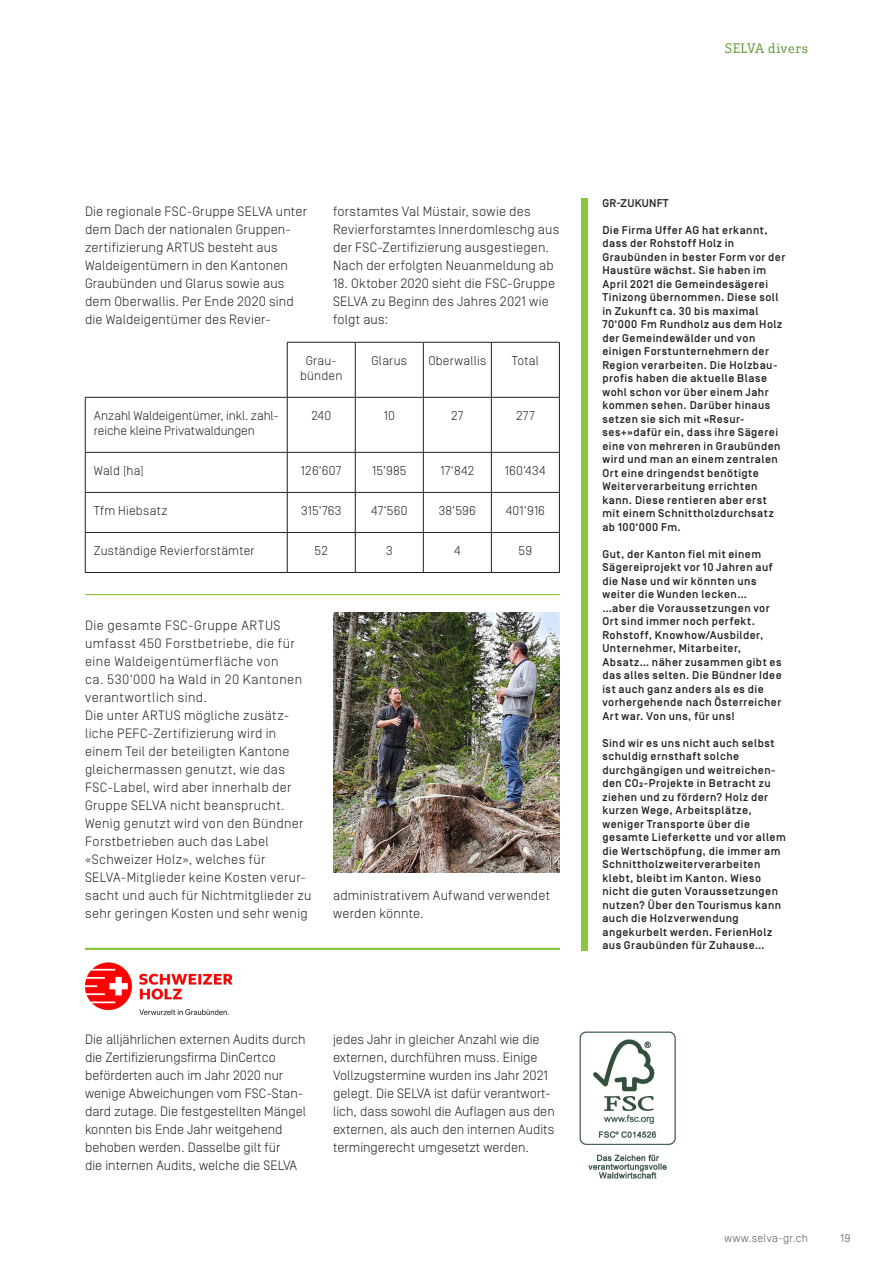
<style>
.page{position:relative;width:893px;height:1263px;background:#fff}
.page>*{position:absolute;margin:0;border:0;box-sizing:border-box;transform-origin:0 0}
.t1{font:300 13.5px/18px "Simplon Norm";letter-spacing:.015em;color:#231f20}
.t2{font:13.5px "Solitas Slab Nor Boo";letter-spacing:.035em;color:#679b40}
.t3{font:300 12.75px/15px "Simplon Norm";letter-spacing:.015em;color:#231f20;text-align:center}
.t4{font:300 12.75px/15px "Simplon Norm";letter-spacing:-.005em;color:#231f20}
.t5{font:500 11.25px/13.5px "Simplon Norm";letter-spacing:.04em;color:#231f20}
.t6{font:300 11.25px "Simplon Norm";letter-spacing:.025em;color:#57585a}
.t7{font:500 11.25px "Simplon Norm";letter-spacing:.02em;color:#231f20}
</style>
<div class="page">
<hr style="left:287px;top:342px;width:68px;height:1px;background:#231f20">
<hr style="left:287px;top:342px;width:1px;height:55px;background:#231f20">
<hr style="left:355px;top:342px;width:68px;height:1px;background:#231f20">
<hr style="left:355px;top:342px;width:1px;height:55px;background:#231f20">
<hr style="left:423px;top:342px;width:68px;height:1px;background:#231f20">
<hr style="left:423px;top:342px;width:1px;height:55px;background:#231f20">
<hr style="left:491px;top:342px;width:69px;height:1px;background:#231f20">
<hr style="left:491px;top:342px;width:1px;height:55px;background:#231f20">
<hr style="left:559px;top:342px;width:1px;height:55px;background:#231f20">
<hr style="left:85px;top:397px;width:202px;height:1px;background:#231f20">
<hr style="left:85px;top:397px;width:1px;height:55px;background:#231f20">
<hr style="left:287px;top:397px;width:68px;height:1px;background:#231f20">
<hr style="left:287px;top:397px;width:1px;height:55px;background:#231f20">
<hr style="left:355px;top:397px;width:68px;height:1px;background:#231f20">
<hr style="left:355px;top:397px;width:1px;height:55px;background:#231f20">
<hr style="left:423px;top:397px;width:68px;height:1px;background:#231f20">
<hr style="left:423px;top:397px;width:1px;height:55px;background:#231f20">
<hr style="left:491px;top:397px;width:69px;height:1px;background:#231f20">
<hr style="left:491px;top:397px;width:1px;height:55px;background:#231f20">
<hr style="left:559px;top:397px;width:1px;height:55px;background:#231f20">
<hr style="left:85px;top:452px;width:202px;height:1px;background:#231f20">
<hr style="left:85px;top:453px;width:1px;height:39px;background:#231f20">
<hr style="left:287px;top:452px;width:68px;height:1px;background:#231f20">
<hr style="left:287px;top:453px;width:1px;height:39px;background:#231f20">
<hr style="left:355px;top:452px;width:68px;height:1px;background:#231f20">
<hr style="left:355px;top:453px;width:1px;height:39px;background:#231f20">
<hr style="left:423px;top:452px;width:68px;height:1px;background:#231f20">
<hr style="left:423px;top:453px;width:1px;height:39px;background:#231f20">
<hr style="left:491px;top:452px;width:69px;height:1px;background:#231f20">
<hr style="left:491px;top:453px;width:1px;height:39px;background:#231f20">
<hr style="left:559px;top:453px;width:1px;height:39px;background:#231f20">
<hr style="left:85px;top:492px;width:202px;height:1px;background:#231f20">
<hr style="left:85px;top:493px;width:1px;height:39px;background:#231f20">
<hr style="left:287px;top:492px;width:68px;height:1px;background:#231f20">
<hr style="left:287px;top:493px;width:1px;height:39px;background:#231f20">
<hr style="left:355px;top:492px;width:68px;height:1px;background:#231f20">
<hr style="left:355px;top:493px;width:1px;height:39px;background:#231f20">
<hr style="left:423px;top:492px;width:68px;height:1px;background:#231f20">
<hr style="left:423px;top:493px;width:1px;height:39px;background:#231f20">
<hr style="left:491px;top:492px;width:69px;height:1px;background:#231f20">
<hr style="left:491px;top:493px;width:1px;height:39px;background:#231f20">
<hr style="left:559px;top:493px;width:1px;height:39px;background:#231f20">
<hr style="left:85px;top:532px;width:202px;height:1px;background:#231f20">
<hr style="left:85px;top:533px;width:1px;height:39px;background:#231f20">
<hr style="left:287px;top:532px;width:68px;height:1px;background:#231f20">
<hr style="left:287px;top:533px;width:1px;height:39px;background:#231f20">
<hr style="left:355px;top:532px;width:68px;height:1px;background:#231f20">
<hr style="left:355px;top:533px;width:1px;height:39px;background:#231f20">
<hr style="left:423px;top:532px;width:68px;height:1px;background:#231f20">
<hr style="left:423px;top:533px;width:1px;height:39px;background:#231f20">
<hr style="left:491px;top:532px;width:69px;height:1px;background:#231f20">
<hr style="left:491px;top:533px;width:1px;height:39px;background:#231f20">
<hr style="left:559px;top:533px;width:1px;height:39px;background:#231f20">
<hr style="left:85px;top:572px;width:202px;height:1px;background:#231f20">
<hr style="left:287px;top:572px;width:68px;height:1px;background:#231f20">
<hr style="left:355px;top:572px;width:68px;height:1px;background:#231f20">
<hr style="left:423px;top:572px;width:68px;height:1px;background:#231f20">
<hr style="left:491px;top:572px;width:69px;height:1px;background:#231f20">
<div style="left:581px;top:198px;width:6px;height:752px;background:#8bc63e"></div>
<img style="left:333px;top:613px;width:227px;height:259px">
<hr style="left:85px;top:594px;width:475px;height:1px;background:#8bc63e">
<hr style="left:85px;top:948px;width:475px;height:2px;background:#8bc63e">
<img style="left:85px;top:963px;width:148px;height:52px">
<img style="left:579px;top:1031px;width:96px;height:148px">
<p class="t2" style="left:725px;top:40px;width:85px">SELVA divers</p>
<p class="t1" style="left:85px;top:202px;width:223px">Die regionale FSC-Gruppe SELVA unter dem Dach der nationalen Gruppen&shy;zertifizierung ARTUS besteht aus Waldeigentümern in den Kantonen Graubünden und Glarus sowie aus dem Oberwallis. Per Ende 2020 sind die Waldeigentümer des Revier-</p>
<p class="t1" style="left:333px;top:202px;width:228px">forstamtes Val Müstair, sowie des Revierforstamtes Innerdomleschg aus der FSC-Zertifizierung ausgestiegen.<br>Nach der erfolgten Neuanmeldung ab</p>
<p class="t1" style="left:333px;top:274px;width:224px">18. Oktober 2020 sieht die FSC-Gruppe<br>SELVA zu Beginn des Jahres 2021 wie folgt aus:</p>
<p class="t3" style="left:300px;top:354px;width:44px">Grau&shy;bünden</p>
<p class="t3" style="left:372px;top:354px;width:37px">Glarus</p>
<p class="t3" style="left:428px;top:354px;width:60px">Oberwallis</p>
<p class="t3" style="left:512px;top:354px;width:28px">Total</p>
<p class="t4" style="left:94px;top:409px;width:186px">Anzahl Waldeigentümer, inkl. zahl&shy;reiche kleine Privatwaldungen</p>
<p class="t3" style="left:311px;top:409px;width:21px">240</p>
<p class="t3" style="left:384px;top:409px;width:13px">10</p>
<p class="t3" style="left:451px;top:409px;width:14px">27</p>
<p class="t3" style="left:516px;top:409px;width:20px">277</p>
<p class="t3" style="left:94px;top:464px;width:52px">Wald [ha]</p>
<p class="t3" style="left:301px;top:464px;width:42px">126‘607</p>
<p class="t3" style="left:372px;top:464px;width:36px">15‘985</p>
<p class="t3" style="left:440px;top:464px;width:35px">17‘842</p>
<p class="t3" style="left:505px;top:464px;width:42px">160‘434</p>
<p class="t3" style="left:94px;top:504px;width:75px">Tfm Hiebsatz</p>
<p class="t3" style="left:301px;top:504px;width:42px">315‘763</p>
<p class="t3" style="left:371px;top:504px;width:38px">47‘560</p>
<p class="t3" style="left:439px;top:504px;width:39px">38‘596</p>
<p class="t3" style="left:506px;top:504px;width:41px">401‘916</p>
<p class="t3" style="left:94px;top:544px;width:162px">Zuständige Revierforstämter</p>
<p class="t3" style="left:315px;top:544px;width:15px">52</p>
<p class="t3" style="left:386px;top:544px;width:8px">3</p>
<p class="t3" style="left:454px;top:544px;width:8px">4</p>
<p class="t3" style="left:519px;top:544px;width:15px">59</p>
<p class="t1" style="left:85px;top:617px;width:228px">Die gesamte FSC-Gruppe ARTUS umfasst 450 Forstbetriebe, die für eine Waldeigentümerfläche von<br>ca. 530‘000 ha Wald in 20 Kantonen verantwortlich sind.<br>Die unter ARTUS mögliche zusätz&shy;liche PEFC-Zertifizierung wird in einem Teil der beteiligten Kantone gleichermassen genutzt, wie das FSC-Label, wird aber innerhalb der Gruppe SELVA nicht beansprucht.<br>Wenig genutzt wird von den Bündner Forstbetrieben auch das Label «Schweizer Holz», welches für SELVA-Mitglieder keine Kosten verur&shy;sacht und auch für Nichtmitglieder zu sehr geringen Kosten und sehr wenig</p>
<p class="t1" style="left:333px;top:887px;width:219px">administrativem Aufwand verwendet werden könnte.</p>
<p class="t1" style="left:85px;top:1031px;width:222px">Die alljährlichen externen Audits durch die Zertifizierungsfirma DinCertco beförderten auch im Jahr 2020 nur wenige Abweichungen vom FSC-Stan&shy;dard zutage. Die festgestellten Mängel konnten bis Ende Jahr weitgehend behoben werden. Dasselbe gilt für<br>die internen Audits, welche die SELVA</p>
<p class="t1" style="left:333px;top:1030px;width:223px">jedes Jahr in gleicher Anzahl wie die externen, durchführen muss. Einige Vollzugstermine wurden ins Jahr 2021 gelegt. Die SELVA ist dafür verantwort&shy;lich, dass sowohl die Auflagen aus den externen, als auch den internen Audits termingerecht umgesetzt werden.</p>
<p class="t7" style="left:602px;top:197px;width:68px">GR-ZUKUNFT</p>
<p class="t5" style="left:602px;top:224px;width:184px">Die Firma Uffer AG hat erkannt, dass der Rohstoff Holz in<br>Graubünden in bester Form vor der<br>Haustüre wächst. Sie haben im<br>April 2021 die Gemeindesägerei<br>Tinizong übernommen. Diese soll in Zukunft ca. 30 bis maximal<br>70‘000 Fm Rundholz aus dem Holz der Gemeindewälder und von einigen Forstunternehmern der<br>Region verarbeiten. Die Holzbau&shy;profis haben die aktuelle Blase wohl schon vor über einem Jahr kommen sehen. Darüber hinaus setzen sie sich mit «Resur&shy;ses+»dafür ein, dass ihre Sägerei eine von mehreren in Graubünden wird und man an einem zentralen<br>Ort eine dringendst benötigte<br>Weiterverarbeitung errichten kann. Diese rentieren aber erst mit einem Schnittholzdurchsatz ab 100‘000 Fm.</p>
<p class="t5" style="left:602px;top:548px;width:181px">Gut, der Kanton fiel mit einem<br>Sägereiprojekt vor 10 Jahren auf die Nase und wir könnten uns weiter die Wunden lecken… …aber die Voraussetzungen vor<br>Ort sind immer noch perfekt.<br>Rohstoff, Knowhow/Ausbilder,<br>Unternehmer, Mitarbeiter,<br>Absatz… näher zusammen gibt es das alles selten. Die Bündner Idee ist auch ganz anders als es die vorhergehende nach Österreicher<br>Art war. Von uns, für uns!</p>
<p class="t5" style="left:602px;top:737px;width:185px">Sind wir es uns nicht auch selbst schuldig ernsthaft solche durchgängigen und weitreichen&shy;den CO2-Projekte in Betracht zu ziehen und zu fördern? Holz der kurzen Wege, Arbeitsplätze, weniger Transporte über die gesamte Lieferkette und vor allem die Wertschöpfung, die immer am<br>Schnittholzweiterverarbeiten klebt, bleibt im Kanton. Wieso nicht die guten Voraussetzungen nutzen? Über den Tourismus kann auch die Holzverwendung angekurbelt werden. FerienHolz aus Graubünden für Zuhause…</p>
<p class="t6" style="left:724px;top:1232px;width:85px">www.selva-gr.ch</p>
<p class="t6" style="left:840px;top:1232px;width:11px">19</p>
</div>
